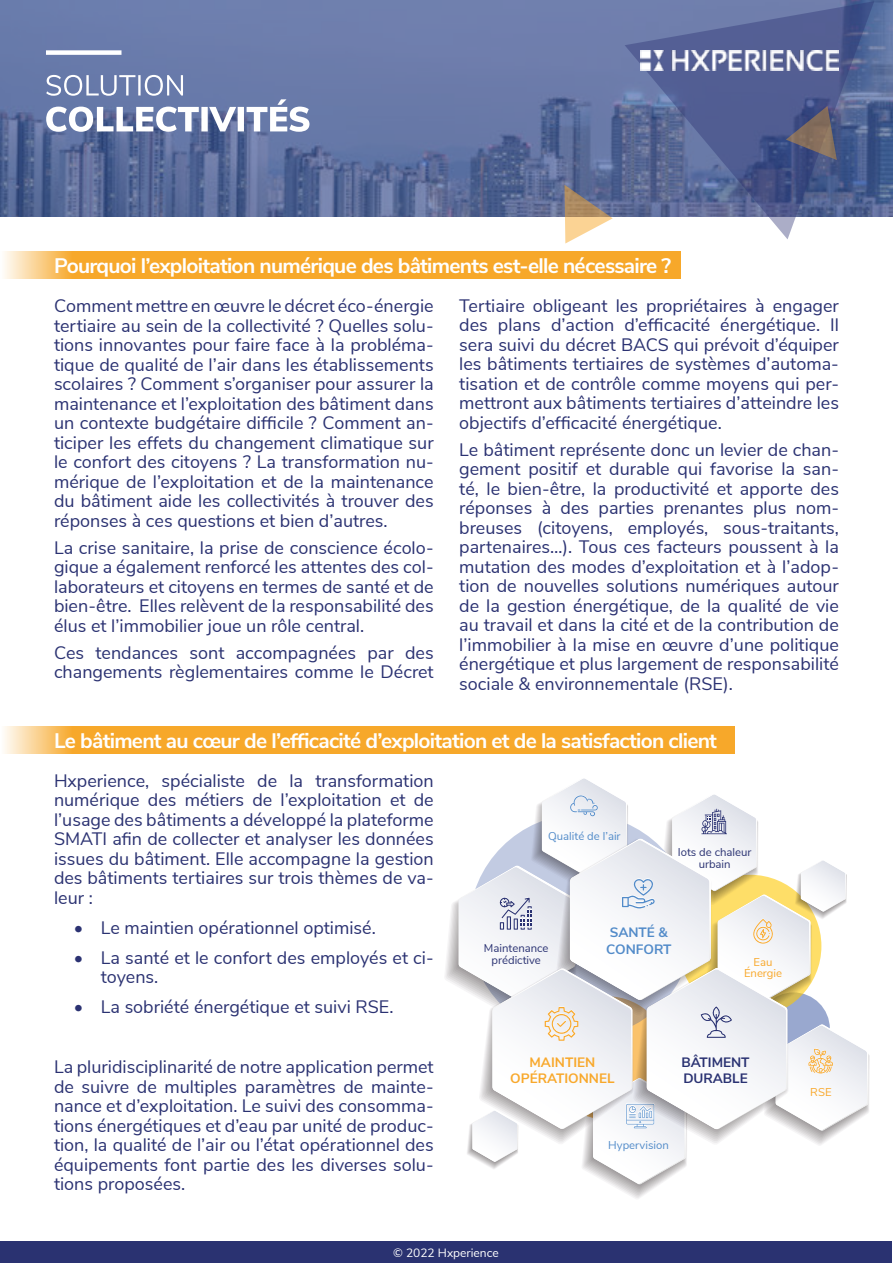
<style>
.page{position:relative;width:893px;height:1263px;background:#fff}
.page>*{position:absolute;margin:0;border:0;box-sizing:border-box;transform-origin:0 0}
.t1{font:700 21px "Nunito Sans";letter-spacing:-.035em;color:#fff}
.t2{font:18px/19.5px "Nunito Sans";color:#2b3272;text-align:justify}
.t3{font:700 13.65px/16.4px "Nunito Sans";color:#f8a82b;text-align:center}
.t4{font:700 13.65px/16.4px "Nunito Sans";color:#2a3272}
.t5{font:700 13.65px/16.4px "Nunito Sans";color:#528bc9}
.t6{font:12px "Nunito Sans";color:#fff}
.t7{font:11.25px/11.2px "Nunito Sans";color:#2a3272;text-align:center}
.t8{font:11.25px "Nunito Sans";color:#528bc9}
.t9{font:11.25px/11.2px "Nunito Sans";color:#f8a82b;text-align:center}
</style>
<div class="page">
<svg style="left:0;top:0;width:893px;height:217px;background:#6273a2"></svg>
<div style="left:0;top:1241px;width:892px;height:22px;background:#2a3271"></div>
<svg style="left:625px;top:1px;width:249px;height:238px;background:#6774a0"></svg>
<svg style="left:564px;top:185px;width:49px;height:59px"></svg>
<img style="left:641px;top:51px;width:197px;height:19px">
<div style="left:46px;top:50px;width:75px;height:5px;background:#fff"></div>
<svg style="left:786px;top:106px;width:51px;height:54px;background:#615e72"></svg>
<div style="left:1px;top:251px;width:680px;height:28px;background:#f7a82a"></div>
<div style="left:1px;top:726px;width:733px;height:28px;background:#f7a82a"></div>
<svg style="left:445px;top:778px;width:425px;height:421px"></svg>
<svg style="left:46px;top:75px;width:263px;height:57px"></svg>
<p class="t1" style="left:54px;top:254px;width:619px">Pourquoi l’exploitation numérique des bâtiments est-elle nécessaire ?</p>
<p class="t2" style="left:459px;top:295px;width:381px">Tertiaire obligeant les propriétaires à engager des plans d’action d’efficacité énergétique. Il sera suivi du décret BACS qui prévoit d’équiper les bâtiments tertiaires de systèmes d’automa&shy;tisation et de contrôle comme moyens qui per&shy;mettront aux bâtiments tertiaires d’atteindre les objectifs d’efficacité énergétique.</p>
<p class="t2" style="left:459px;top:439px;width:381px">Le bâtiment représente donc un levier de chan&shy;gement positif et durable qui favorise la san&shy;té, le bien-être, la productivité et apporte des réponses à des parties prenantes plus nom&shy;breuses (citoyens, employés, sous-traitants, partenaires…). Tous ces facteurs poussent à la mutation des modes d’exploitation et à l’adop&shy;tion de nouvelles solutions numériques autour de la gestion énergétique, de la qualité de vie au travail et dans la cité et de la contribution de l’immobilier à la mise en œuvre d’une politique énergétique et plus largement de responsabilité sociale &amp; environnementale (RSE).</p>
<p class="t1" style="left:54px;top:725px;width:665px">Le bâtiment au cœur de l’efficacité d’exploitation et de la satisfaction client</p>
<p class="t2" style="left:54px;top:296px;width:381px">Comment mettre en œuvre le décret éco-énergie tertiaire au sein de la collectivité ? Quelles solu&shy;tions innovantes pour faire face à la probléma&shy;tique de qualité de l’air dans les établissements scolaires ? Comment s’organiser pour assurer la maintenance et l’exploitation des bâtiment dans un contexte budgétaire difficile ? Comment an&shy;ticiper les effets du changement climatique sur le confort des citoyens ? La transformation nu&shy;mérique de l’exploitation et de la maintenance du bâtiment aide les collectivités à trouver des réponses à ces questions et bien d’autres.</p>
<p class="t2" style="left:54px;top:537px;width:381px">La crise sanitaire, la prise de conscience écolo&shy;gique a également renforcé les attentes des col&shy;laborateurs et citoyens en termes de santé et de bien-être. Elles relèvent de la responsabilité des élus et l’immobilier joue un rôle central.</p>
<p class="t2" style="left:54px;top:642px;width:381px">Ces tendances sont accompagnées par des changements règlementaires comme le Décret</p>
<p class="t2" style="left:54px;top:770px;width:381px">Hxperience, spécialiste de la transformation numérique des métiers de l’exploitation et de l’usage des bâtiments a développé la plateforme SMATI afin de collecter et analyser les données issues du bâtiment. Elle accompagne la gestion des bâtiments tertiaires sur trois thèmes de va&shy;leur :</p>
<p class="t2" style="left:74px;top:917px;width:304px">• Le maintien opérationnel optimisé.</p>
<p class="t2" style="left:101px;top:947px;width:334px;text-indent:-27px">• La santé et le confort des employés et ci&shy;toyens.</p>
<p class="t2" style="left:74px;top:997px;width:321px">• La sobriété énergétique et suivi RSE.</p>
<p class="t2" style="left:54px;top:1057px;width:381px">La pluridisciplinarité de notre application permet de suivre de multiples paramètres de mainte&shy;nance et d’exploitation. Le suivi des consomma&shy;tions énergétiques et d’eau par unité de produc&shy;tion, la qualité de l’air ou l’état opérationnel des équipements font partie des les diverses solu&shy;tions proposées.</p>
<p class="t8" style="left:548px;top:830px;width:74px">Qualité de l’air</p>
<p class="t7" style="left:678px;top:847px;width:75px">Iots de chaleur urbain</p>
<p class="t7" style="left:484px;top:942px;width:66px">Maintenance prédictive</p>
<p class="t5" style="left:606px;top:924px;width:67px">SANTÉ &amp;<br>CONFORT</p>
<p class="t9" style="left:744px;top:956px;width:40px">Eau<br>Énergie</p>
<p class="t3" style="left:510px;top:1054px;width:106px">MAINTIEN<br>OPÉRATIONNEL</p>
<p class="t4" style="left:681px;top:1054px;width:70px">BÂTIMENT<br>DURABLE</p>
<p class="t8" style="left:608px;top:1139px;width:62px">Hypervision</p>
<p class="t6" style="left:393px;top:1246px;width:107px">© 2022 Hxperience</p>
<p class="t9" style="left:810px;top:1086px;width:23px">RSE</p>
</div>
